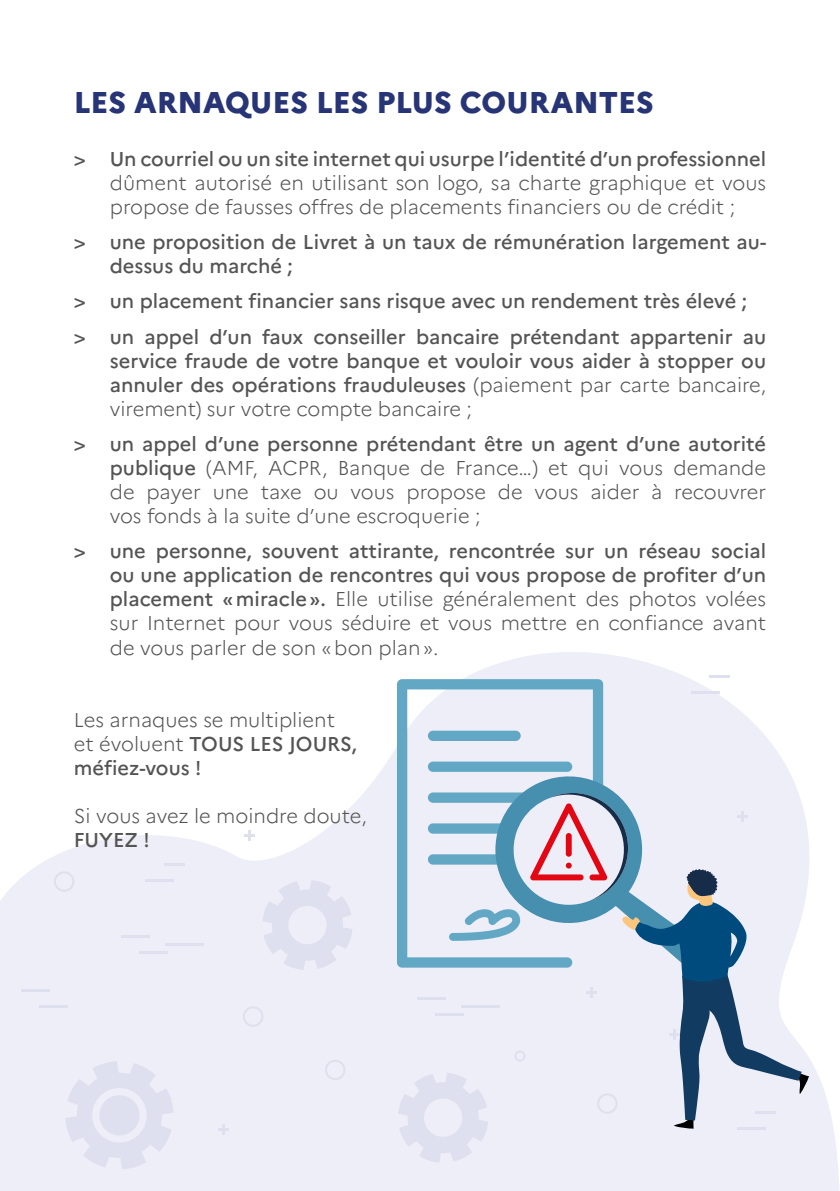
<style>
.page{position:relative;width:840px;height:1191px;background:#fff}
.page>*{position:absolute;margin:0;border:0;box-sizing:border-box;transform-origin:0 0}
.t1{font:800 30px "Marianne";color:#273475}
.t2{font:500 20px/24px "Marianne";color:#555454}
.t3{font:300 20px/24px "Marianne";color:#555454}
.s1{font-weight:300}
.s2{font-weight:500}
</style>
<div class="page">
<svg style="left:0;top:652px;width:839px;height:539px;fill:#edeef7"></svg>
<hr style="left:139px;top:951px;width:29px;height:2px;background:#dee0ef">
<hr style="left:121px;top:935px;width:29px;height:2px;background:#dee0ef">
<hr style="left:165px;top:943px;width:39px;height:2px;background:#dee0ef">
<hr style="left:709px;top:675px;width:20px;height:2px;background:#dee0ef">
<hr style="left:690px;top:691px;width:29px;height:2px;background:#dee0ef">
<svg style="left:54px;top:871px;width:20px;height:20px"></svg>
<svg style="left:243px;top:1006px;width:20px;height:20px"></svg>
<svg style="left:325px;top:1059px;width:20px;height:21px"></svg>
<svg style="left:218px;top:1124px;width:11px;height:10px"></svg>
<hr style="left:164px;top:864px;width:20px;height:2px;background:#dee0ef">
<hr style="left:145px;top:879px;width:29px;height:2px;background:#dee0ef">
<svg style="left:244px;top:829px;width:11px;height:11px"></svg>
<svg style="left:65px;top:1061px;width:108px;height:108px;background:#e4e5f2"></svg>
<svg style="left:262px;top:880px;width:90px;height:90px;background:#e4e6f2"></svg>
<hr style="left:40px;top:1005px;width:28px;height:2px;background:#dee0ef">
<hr style="left:22px;top:989px;width:28px;height:2px;background:#dee0ef">
<svg style="left:397px;top:679px;width:206px;height:288px;background:#ccdeeb"></svg>
<div style="left:427px;top:730px;width:93px;height:11px;background:#62a8c5;border-radius:5px"></div>
<div style="left:427px;top:761px;width:145px;height:11px;background:#62a8c5;border-radius:5px"></div>
<svg style="left:398px;top:766px;width:410px;height:396px;background:#cdd7e4"></svg>
<h1 class="t1" style="left:74px;top:84px;width:581px">LES ARNAQUES LES PLUS COURANTES</h1>
<p class="t2" style="left:74px;top:146px;width:693px">&gt; Un courriel ou un site internet qui usurpe l’identité d’un professionnel</p>
<p class="t3" style="left:110px;top:170px;width:657px">dûment autorisé en utilisant son logo, sa charte graphique et vous propose de fausses offres de placements financiers ou de crédit ;</p>
<p class="t2" style="left:110px;top:230px;width:657px;text-indent:-36px">&gt; une proposition de Livret à un taux de rémunération largement au&shy;dessus du marché ;</p>
<p class="t2" style="left:74px;top:283px;width:693px;line-height:35.4px">&gt; un placement financier sans risque avec un rendement très élevé ;<br>&gt; un appel d’un faux conseiller bancaire prétendant appartenir au</p>
<p class="t2" style="left:110px;top:348px;width:657px;text-align:justify">service fraude de votre banque et vouloir vous aider à stopper ou annuler des opérations frauduleuses <span class="s1">(paiement par carte bancaire, virement) sur votre compte bancaire ;</span></p>
<p class="t3" style="left:110px;top:432px;width:657px;text-align:justify;text-indent:-36px"><span class="s2">&gt; un appel d’une personne prétendant être un agent d’une autorité publique</span> (AMF, ACPR, Banque de France…) et qui vous demande de payer une taxe ou vous propose de vous aider à recouvrer vos fonds à la suite d’une escroquerie ;</p>
<p class="t2" style="left:110px;top:539px;width:657px;text-align:justify;text-indent:-36px">&gt; une personne, souvent attirante, rencontrée sur un réseau social ou une application de rencontres qui vous propose de profiter d’un placement «miracle». <span class="s1">Elle utilise généralement des photos volées sur Internet pour vous séduire et vous mettre en confiance avant de vous parler de son «bon plan».</span></p>
<p class="t3" style="left:74px;top:707px;width:284px">Les arnaques se multiplient et évoluent <span class="s2">TOUS LES JOURS, méfiez-vous !</span></p>
<p class="t3" style="left:74px;top:803px;width:294px">Si vous avez le moindre doute,</p>
<p class="t2" style="left:74px;top:827px;width:78px">FUYEZ !</p>
</div>
